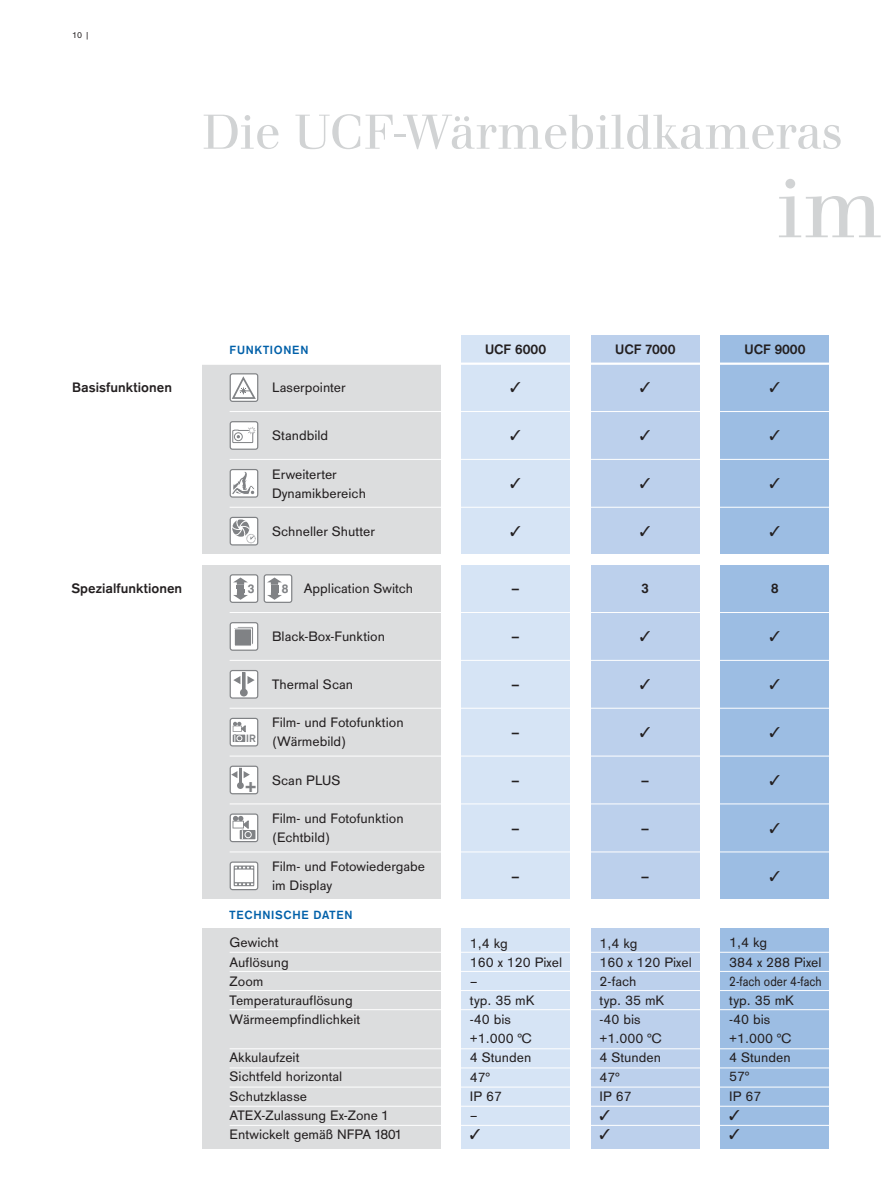
<style>
.page{position:relative;width:893px;height:1191px;background:#fff}
.page>*{position:absolute;margin:0;border:0;box-sizing:border-box;transform-origin:0 0}
.t1{font:88.5px "Draeger Walbaum";color:#d1d3d4}
.t2{font:51px "Draeger Walbaum";color:#d1d3d4}
.t3{font:700 18.75px "Helvetica";color:#808285}
.t4{font:14.25px/19.2px "Draeger San";color:#231f20}
.t5{font:14.25px/19.2px "Draeger San Tab";color:#231f20}
.t6{font:700 14.25px "Draeger San";color:#231f20}
.t7{font:700 12.3px "Draeger San";letter-spacing:.055em;color:#0060a9}
.t8{font:700 12.15px "Helvetica";color:#808285}
.t9{font:700 11.1px "Draeger San";color:#808285}
.t10{font:9px "Draeger San Tab";color:#231f20}
</style>
<div class="page">
<div style="left:202px;top:364px;width:238px;height:784px;background:#dcddde"></div>
<div style="left:461px;top:335px;width:109px;height:813px;background:#d6e4f5"></div>
<div style="left:591px;top:335px;width:108px;height:813px;background:#bcd0ec"></div>
<div style="left:721px;top:335px;width:108px;height:813px;background:#9cbde3"></div>
<hr style="left:181px;top:362px;width:648px;height:3px;background:#fff">
<hr style="left:230px;top:411px;width:599px;height:1px;background:#fff">
<hr style="left:230px;top:459px;width:599px;height:1px;background:#fff">
<hr style="left:230px;top:507px;width:599px;height:1px;background:#fff">
<hr style="left:230px;top:612px;width:599px;height:1px;background:#fff">
<hr style="left:230px;top:660px;width:599px;height:1px;background:#fff">
<hr style="left:230px;top:708px;width:599px;height:1px;background:#fff">
<hr style="left:230px;top:755px;width:599px;height:1px;background:#fff">
<hr style="left:230px;top:803px;width:599px;height:1px;background:#fff">
<hr style="left:230px;top:851px;width:599px;height:1px;background:#fff">
<hr style="left:230px;top:952px;width:599px;height:1px;background:#fff">
<hr style="left:230px;top:971px;width:599px;height:1px;background:#fff">
<hr style="left:230px;top:990px;width:599px;height:1px;background:#fff">
<hr style="left:230px;top:1009px;width:599px;height:1px;background:#fff">
<hr style="left:230px;top:1048px;width:599px;height:1px;background:#fff">
<hr style="left:230px;top:1067px;width:599px;height:1px;background:#fff">
<hr style="left:230px;top:1086px;width:599px;height:1px;background:#fff">
<hr style="left:230px;top:1106px;width:599px;height:1px;background:#fff">
<hr style="left:230px;top:1125px;width:599px;height:1px;background:#fff">
<svg style="left:230px;top:373px;width:28px;height:29px"></svg>
<svg style="left:230px;top:421px;width:28px;height:29px"></svg>
<svg style="left:230px;top:469px;width:28px;height:28px"></svg>
<svg style="left:230px;top:517px;width:28px;height:28px"></svg>
<svg style="left:230px;top:574px;width:28px;height:29px"></svg>
<svg style="left:264px;top:574px;width:28px;height:29px"></svg>
<svg style="left:230px;top:622px;width:28px;height:29px"></svg>
<div style="left:234px;top:629px;width:18px;height:17px;background:#808285"></div>
<div style="left:234px;top:628px;width:18px;height:18px;border:1px solid #fff"></div>
<svg style="left:230px;top:670px;width:28px;height:28px"></svg>
<svg style="left:230px;top:718px;width:28px;height:28px"></svg>
<svg style="left:230px;top:765px;width:28px;height:29px"></svg>
<svg style="left:230px;top:813px;width:28px;height:29px"></svg>
<svg style="left:230px;top:861px;width:28px;height:29px"></svg>
<div style="left:30px;top:555px;width:810px;height:10px;background:#fff"></div>
<div style="left:181px;top:899px;width:659px;height:29px;background:#fff"></div>
<svg style="left:730px;top:1124px;width:9px;height:2px"></svg>
<p class="t10" style="left:72px;top:32px;width:19px">10 |</p>
<h2 class="t2" style="left:202px;top:112px;width:642px">Die UCF-Wärmebildkameras</h2>
<h1 class="t1" style="left:777px;top:173px;width:107px">im</h1>
<p class="t6" style="left:72px;top:382px;width:101px">Basisfunktionen</p>
<p class="t6" style="left:71px;top:583px;width:112px">Spezialfunktionen</p>
<p class="t7" style="left:230px;top:345px;width:80px">FUNKTIONEN</p>
<p class="t4" style="left:272px;top:379px;width:75px">Laserpointer</p>
<p class="t4" style="left:272px;top:427px;width:58px">Standbild</p>
<p class="t4" style="left:272px;top:465px;width:95px">Erweiterter<br>Dynamikbereich</p>
<p class="t4" style="left:272px;top:523px;width:104px">Schneller Shutter</p>
<p class="t4" style="left:304px;top:580px;width:111px">Application Switch</p>
<p class="t4" style="left:272px;top:628px;width:114px">Black-Box-Funktion</p>
<p class="t4" style="left:272px;top:676px;width:82px">Thermal Scan</p>
<p class="t4" style="left:272px;top:714px;width:133px">Film- und Fotofunktion (Wärmebild)</p>
<p class="t4" style="left:272px;top:771px;width:70px">Scan PLUS</p>
<p class="t4" style="left:272px;top:810px;width:133px">Film- und Fotofunktion (Echtbild)</p>
<p class="t4" style="left:272px;top:858px;width:155px">Film- und Fotowiedergabe im Display</p>
<p class="t8" style="left:248px;top:584px;width:8px">3</p>
<p class="t8" style="left:282px;top:584px;width:8px">8</p>
<p class="t9" style="left:246px;top:734px;width:11px">IR</p>
<h3 class="t3" style="left:245px;top:778px;width:12px">+</h3>
<p class="t7" style="left:230px;top:910px;width:125px">TECHNISCHE DATEN</p>
<p class="t4" style="left:230px;top:934px;width:132px">Gewicht<br>Auflösung<br>Zoom<br>Temperaturauflösung<br>Wärmeempfindlichkeit</p>
<p class="t4" style="left:230px;top:1049px;width:173px">Akkulaufzeit<br>Sichtfeld horizontal<br>Schutzklasse<br>ATEX-Zulassung Ex-Zone 1<br>Entwickelt gemäß NFPA 1801</p>
<p class="t6" style="left:485px;top:344px;width:63px">UCF 6000</p>
<p class="t6" style="left:615px;top:344px;width:62px">UCF 7000</p>
<p class="t6" style="left:744px;top:344px;width:63px">UCF 9000</p>
<p class="t6" style="left:512px;top:583px;width:9px">–</p>
<p class="t6" style="left:512px;top:631px;width:9px">–</p>
<p class="t6" style="left:512px;top:679px;width:9px">–</p>
<p class="t6" style="left:512px;top:726px;width:9px">–</p>
<p class="t6" style="left:512px;top:774px;width:9px">–</p>
<p class="t6" style="left:512px;top:822px;width:9px">–</p>
<p class="t6" style="left:512px;top:870px;width:9px">–</p>
<p class="t6" style="left:642px;top:583px;width:9px">3</p>
<p class="t6" style="left:641px;top:774px;width:9px">–</p>
<p class="t6" style="left:641px;top:822px;width:9px">–</p>
<p class="t6" style="left:641px;top:870px;width:9px">–</p>
<p class="t6" style="left:771px;top:583px;width:9px">8</p>
<p class="t5" style="left:470px;top:934px;width:94px">1,4 kg<br>160 x 120 Pixel –<br>typ. 35 mK<br>-40 bis<br>+1.000 °C<br>4 Stunden<br>47°<br>IP 67<br>–</p>
<p class="t5" style="left:600px;top:934px;width:94px">1,4 kg<br>160 x 120 Pixel<br>2-fach<br>typ. 35 mK<br>-40 bis<br>+1.000 °C<br>4 Stunden<br>47°<br>IP 67</p>
<p class="t5" style="left:729px;top:934px;width:94px">1,4 kg<br>384 x 288 Pixel<br>2-fach oder 4-fach typ. 35 mK<br>-40 bis<br>+1.000 °C<br>4 Stunden<br>57°<br>IP 67</p>
</div>
